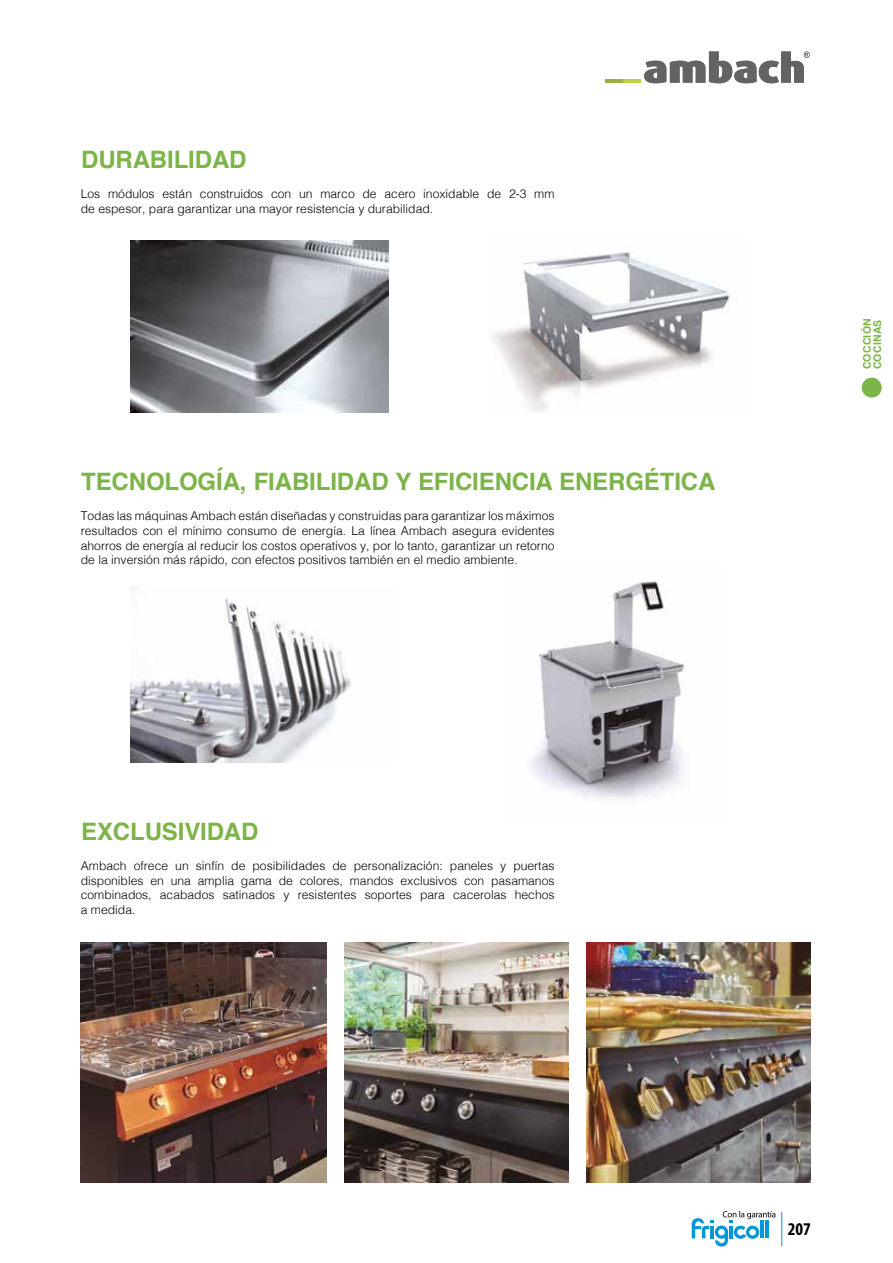
<style>
.page{position:relative;width:893px;height:1263px;background:#fff}
.page>*{position:absolute;margin:0;border:0;box-sizing:border-box;transform-origin:0 0}
.t1{font:700 24px "Helvetica";letter-spacing:-.005em;color:#7db448}
.t2{font:700 condensed 18px "Myriad Pro";color:#000}
.t3{font:300 12.15px/14.5px "Helvetica";color:#000;text-align:justify}
.t4{font:700 10.5px/10.5px "Helvetica";letter-spacing:.02em;color:#7db448}
</style>
<div class="page">
<hr style="left:781px;top:1212px;width:1px;height:34px;background:#0097d9">
<svg style="left:692px;top:1211px;width:83px;height:35px"></svg>
<div style="left:862px;top:378px;width:20px;height:20px;background:#7db448;border-radius:50%"></div>
<hr style="left:605px;top:79px;width:18px;height:4px;background:#9dae47">
<hr style="left:623px;top:79px;width:10px;height:4px;background:#c0d242">
<svg style="left:633px;top:52px;width:177px;height:31px"></svg>
<img style="left:131px;top:241px;width:257px;height:172px">
<img style="left:587px;top:942px;width:224px;height:240px">
<img style="left:345px;top:942px;width:224px;height:240px">
<img style="left:81px;top:942px;width:246px;height:240px">
<img style="left:494px;top:252px;width:236px;height:159px">
<img style="left:131px;top:598px;width:220px;height:164px">
<img style="left:530px;top:581px;width:155px;height:218px">
<h1 class="t1" style="left:81px;top:140px;width:167px">DURABILIDAD</h1>
<p class="t3" style="left:81px;top:186px;width:475px">Los módulos están construidos con un marco de acero inoxidable de 2-3 mm de espesor, para garantizar una mayor resistencia y durabilidad.</p>
<h1 class="t1" style="left:81px;top:463px;width:636px">TECNOLOGÍA, FIABILIDAD Y EFICIENCIA ENERGÉTICA</h1>
<p class="t3" style="left:81px;top:508px;width:475px">Todas las máquinas Ambach están diseñadas y construidas para garantizar los máximos resultados con el mínimo consumo de energía. La línea Ambach asegura evidentes ahorros de energía al reducir los costos operativos y, por lo tanto, garantizar un retorno de la inversión más rápido, con efectos positivos también en el medio ambiente.</p>
<h1 class="t1" style="left:81px;top:812px;width:179px">EXCLUSIVIDAD</h1>
<p class="t3" style="left:81px;top:858px;width:475px">Ambach ofrece un sinfín de posibilidades de personalización: paneles y puertas disponibles en una amplia gama de colores, mandos exclusivos con pasamanos combinados, acabados satinados y resistentes soportes para cacerolas hechos a medida.</p>
<p class="t4" style="left:862px;top:369px;width:52px;rotate:-90deg">COCCIÓN<br>COCINAS</p>
<h2 class="t2" style="left:788px;top:1218px;width:25px">207</h2>
</div>
